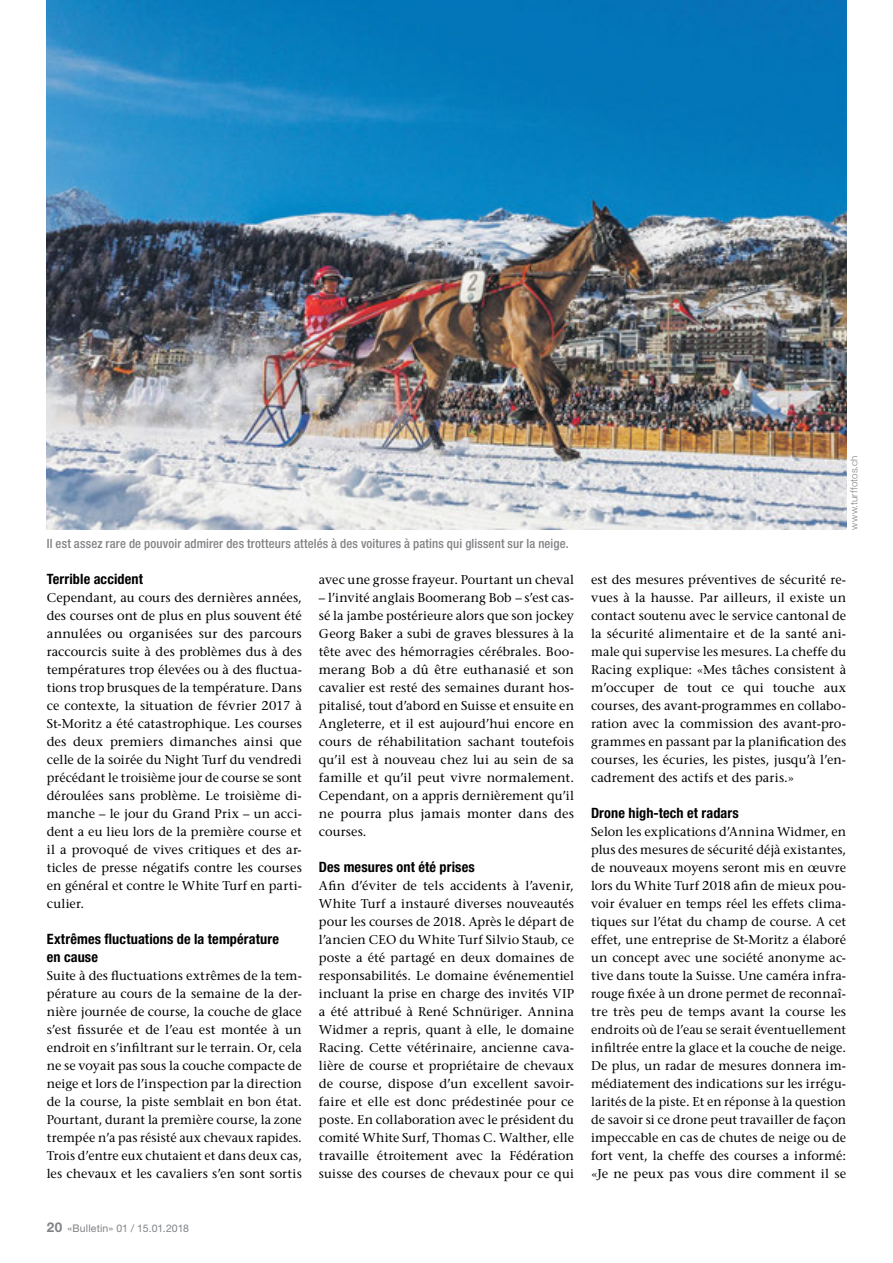
<style>
.page{position:relative;width:893px;height:1263px;background:#fff}
.page>*{position:absolute;margin:0;border:0;box-sizing:border-box;transform-origin:0 0}
.t1{font:700 condensed 14.25px/18px "Helvetica Neue LT Std";letter-spacing:.01em;color:#000}
.t2{font:500 12.75px/18px "Stone Serif Std";letter-spacing:.01em;color:#000;text-align:justify}
.t3{font:500 condensed 12.75px "Helvetica Neue LT Std";letter-spacing:.01em;color:#808285}
.t4{font:10.5px "Helvetica Neue LT Std";letter-spacing:.01em;color:#808285}
.t5{font:300 9.75px "Helvetica Neue LT Std";letter-spacing:.02em;color:#808285}
.s1{font-weight:700;font-size:13.5px}
</style>
<div class="page">
<img style="left:47px;top:0;width:799px;height:530px">
<p class="t3" style="left:47px;top:536px;width:524px">Il est assez rare de pouvoir admirer des trotteurs attelés à des voitures à patins qui glissent sur la neige.</p>
<p class="t1" style="left:47px;top:570px;width:98px">Terrible accident</p>
<p class="t2" style="left:47px;top:588px;width:257px">Cependant, au cours des dernières années, des courses ont de plus en plus souvent été annulées ou organisées sur des parcours raccourcis suite à des problèmes dus à des températures trop élevées ou à des fluctua&shy;tions trop brusques de la température. Dans ce contexte, la situation de février 2017 à St-Moritz a été catastrophique. Les courses des deux premiers dimanches ainsi que celle de la soirée du Night Turf du vendredi précédant le troisième jour de course se sont déroulées sans problème. Le troisième di&shy;manche – le jour du Grand Prix – un acci&shy;dent a eu lieu lors de la première course et il a provoqué de vives critiques et des ar&shy;ticles de presse négatifs contre les courses en général et contre le White Turf en parti&shy;culier.</p>
<p class="t1" style="left:47px;top:930px;width:234px">Extrêmes fluctuations de la température en cause</p>
<p class="t2" style="left:47px;top:966px;width:257px">Suite à des fluctuations extrêmes de la tem&shy;pérature au cours de la semaine de la der&shy;nière journée de course, la couche de glace s’est fissurée et de l’eau est montée à un endroit en s’infiltrant sur le terrain. Or, cela ne se voyait pas sous la couche compacte de neige et lors de l’inspection par la direction de la course, la piste semblait en bon état.<br>Pourtant, durant la première course, la zone trempée n’a pas résisté aux chevaux rapides.<br>Trois d’entre eux chutaient et dans deux cas, les chevaux et les cavaliers s’en sont sortis</p>
<p class="t4" style="left:47px;top:1222px;width:144px"><span class="s1">20</span> «Bulletin» 01 / 15.01.2018</p>
<p class="t2" style="left:319px;top:570px;width:257px">avec une grosse frayeur. Pourtant un cheval</p>
<p class="t2" style="left:319px;top:588px;width:257px">– l’invité anglais Boomerang Bob – s’est cas&shy;sé la jambe postérieure alors que son jockey Georg Baker a subi de graves blessures à la tête avec des hémorragies cérébrales. Boo&shy;merang Bob a dû être euthanasié et son cavalier est resté des semaines durant hos&shy;pitalisé, tout d’abord en Suisse et ensuite en Angleterre, et il est aujourd’hui encore en cours de réhabilitation sachant toutefois qu’il est à nouveau chez lui au sein de sa famille et qu’il peut vivre normalement.<br>Cependant, on a appris dernièrement qu’il ne pourra plus jamais monter dans des courses.</p>
<p class="t1" style="left:319px;top:858px;width:157px">Des mesures ont été prises</p>
<p class="t2" style="left:319px;top:876px;width:257px">Afin d’éviter de tels accidents à l’avenir, White Turf a instauré diverses nouveautés pour les courses de 2018. Après le départ de l’ancien CEO du White Turf Silvio Staub, ce poste a été partagé en deux domaines de responsabilités. Le domaine événementiel incluant la prise en charge des invités VIP a été attribué à René Schnüriger. Annina Widmer a repris, quant à elle, le domaine Racing. Cette vétérinaire, ancienne cava&shy;lière de course et propriétaire de chevaux de course, dispose d’un excellent savoir&shy;faire et elle est donc prédestinée pour ce poste. En collaboration avec le président du comité White Surf, Thomas C. Walther, elle travaille étroitement avec la Fédération suisse des courses de chevaux pour ce qui</p>
<p class="t5" style="left:848px;top:530px;width:76px;rotate:-90deg">www.turffotos.ch</p>
<p class="t2" style="left:591px;top:570px;width:257px">est des mesures préventives de sécurité re&shy;vues à la hausse. Par ailleurs, il existe un contact soutenu avec le service cantonal de la sécurité alimentaire et de la santé ani&shy;male qui supervise les mesures. La cheffe du Racing explique: «Mes tâches consistent à m’occuper de tout ce qui touche aux courses, des avant-programmes en collabo&shy;ration avec la commission des avant-pro&shy;grammes en passant par la planification des courses, les écuries, les pistes, jusqu’à l’en&shy;cadrement des actifs et des paris.»</p>
<p class="t1" style="left:591px;top:804px;width:149px">Drone high-tech et radars</p>
<p class="t2" style="left:591px;top:822px;width:257px">Selon les explications d’Annina Widmer, en plus des mesures de sécurité déjà existantes, de nouveaux moyens seront mis en œuvre lors du White Turf 2018 afin de mieux pou&shy;voir évaluer en temps réel les effets clima&shy;tiques sur l’état du champ de course. A cet effet, une entreprise de St-Moritz a élaboré un concept avec une société anonyme ac&shy;tive dans toute la Suisse. Une caméra infra&shy;rouge fixée à un drone permet de reconnaî&shy;tre très peu de temps avant la course les endroits où de l’eau se serait éventuellement infiltrée entre la glace et la couche de neige.<br>De plus, un radar de mesures donnera im&shy;médiatement des indications sur les irrégu&shy;larités de la piste. Et en réponse à la question de savoir si ce drone peut travailler de façon impeccable en cas de chutes de neige ou de fort vent, la cheffe des courses a informé: «Je ne peux pas vous dire comment il se</p>
</div>
